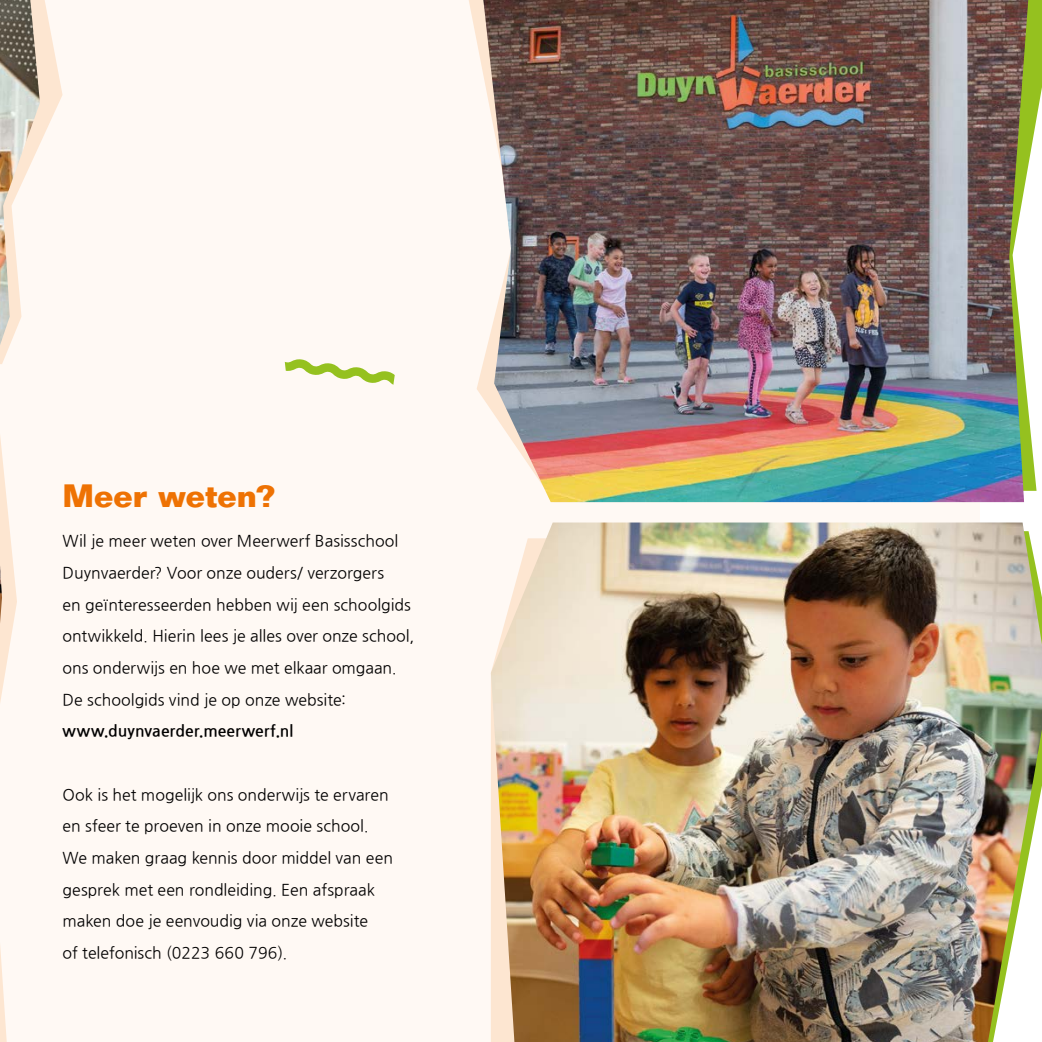
<style>
.page{position:relative;width:1042px;height:1042px;background:#fff}
.page>*{position:absolute;margin:0;border:0;box-sizing:border-box;transform-origin:0 0}
.t1{font:700 31.68px "Folio";letter-spacing:-.005em;color:#ee7203}
.t2{font:15.75px/31.7px "Nanum Gothic";color:#000}
.t3{font:700 15.75px "Nanum Gothic";letter-spacing:.005em;color:#000}
</style>
<div class="page">
<div style="left:0;top:0;width:979px;height:1042px;background:#fff9f4"></div>
<img style="left:483px;top:0;width:541px;height:502px">
<img style="left:491px;top:522px;width:551px;height:520px">
<svg style="left:0;top:436px;width:17px;height:267px"></svg>
<img style="left:0;top:565px;width:2px;height:59px">
<svg style="left:285px;top:359px;width:110px;height:26px"></svg>
<svg style="left:0;top:0;width:63px;height:364px"></svg>
<svg style="left:0;top:946px;width:7px;height:96px"></svg>
<img style="left:996px;top:0;width:46px;height:491px">
<h1 class="t1" style="left:63px;top:476px;width:215px">Meer weten?</h1>
<p class="t2" style="left:63px;top:526px;width:353px">Wil je meer weten over Meerwerf Basisschool Duynvaerder? Voor onze ouders/ verzorgers<br>en geïnteresseerden hebben wij een schoolgids ontwikkeld. Hierin lees je alles over onze school, ons onderwijs en hoe we met elkaar omgaan.<br>De schoolgids vind je op onze website:</p>
<p class="t3" style="left:63px;top:723px;width:232px">www.duynvaerder.meerwerf.nl</p>
<p class="t2" style="left:63px;top:779px;width:332px">Ook is het mogelijk ons onderwijs te ervaren en sfeer te proeven in onze mooie school.<br>We maken graag kennis door middel van een gesprek met een rondleiding. Een afspraak maken doe je eenvoudig via onze website<br>of telefonisch (0223 660 796).</p>
</div>
